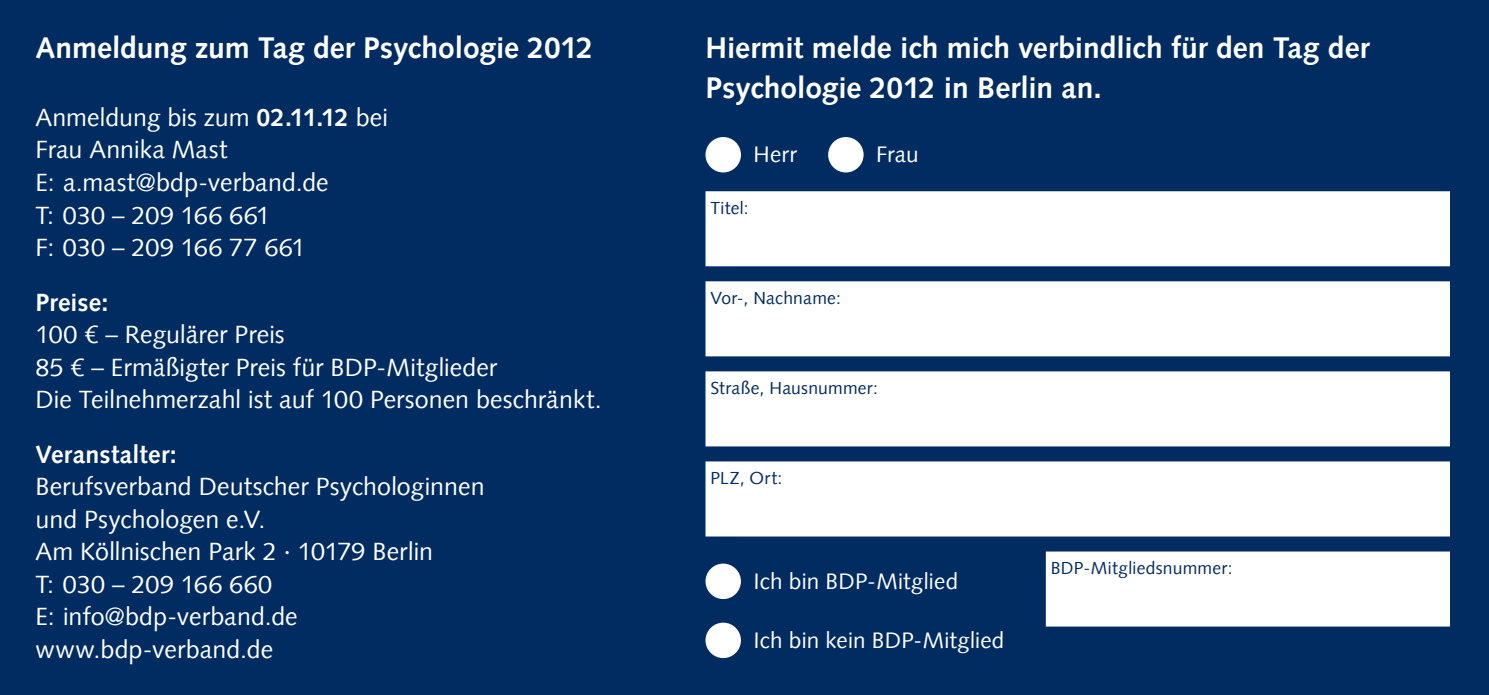
<style>
.page{position:relative;width:1489px;height:695px;background:#fff}
.page>*{position:absolute;margin:0;border:0;box-sizing:border-box;transform-origin:0 0}
.t1{font:700 30px/40px "Syntax LT";color:#fff}
.t2{font:25px/32.5px "Syntax LT";color:#fff}
.t3{font:700 25px "Syntax LT";letter-spacing:.01em;color:#fff}
.t4{font:22.5px "Syntax LT";letter-spacing:.01em;color:#fff}
.t5{font:17.5px "Syntax LT";letter-spacing:.015em;color:#002c62}
.s1{font-weight:700}
</style>
<div class="page">
<div style="left:0;top:0;width:1488px;height:694px;background:#002c62"></div>
<div style="left:705px;top:191px;width:744px;height:75px;background:#fff"></div>
<div style="left:705px;top:281px;width:744px;height:75px;background:#fff"></div>
<div style="left:705px;top:371px;width:744px;height:75px;background:#fff"></div>
<div style="left:705px;top:461px;width:744px;height:75px;background:#fff"></div>
<div style="left:1045px;top:551px;width:404px;height:75px;background:#fff"></div>
<div style="left:705px;top:137px;width:36px;height:35px;background:#fff;border-radius:50%"></div>
<div style="left:828px;top:137px;width:35px;height:35px;background:#fff;border-radius:50%"></div>
<div style="left:705px;top:563px;width:36px;height:36px;background:#fff;border-radius:50%"></div>
<div style="left:705px;top:622px;width:36px;height:36px;background:#fff;border-radius:50%"></div>
<p class="t1" style="left:35px;top:28px;width:559px">Anmeldung zum Tag der Psychologie 2012</p>
<p class="t2" style="left:35px;top:101px;width:354px">Anmeldung bis zum <span class="s1">02.11.12</span> bei<br>Frau Annika Mast<br>E: a.mast@bdp-verband.de<br>T: 030 – 209 166 661<br>F: 030 – 209 166 77 661</p>
<p class="t3" style="left:35px;top:287px;width:74px">Preise:</p>
<p class="t2" style="left:35px;top:318px;width:567px">100 € – Regulärer Preis<br>85 € – Ermäßigter Preis für BDP-Mitglieder<br>Die Teilnehmerzahl ist auf 100 Personen beschränkt.</p>
<p class="t3" style="left:35px;top:439px;width:143px">Veranstalter:</p>
<p class="t2" style="left:35px;top:470px;width:450px">Berufsverband Deutscher Psychologinnen und Psychologen e.V.<br>Am Köllnischen Park 2 · 10179 Berlin<br>T: 030 – 209 166 660<br>E: info@bdp-verband.de www.bdp-verband.de</p>
<p class="t1" style="left:705px;top:28px;width:665px">Hiermit melde ich mich verbindlich für den Tag der<br>Psychologie 2012 in Berlin an.</p>
<p class="t4" style="left:753px;top:141px;width:45px">Herr</p>
<p class="t4" style="left:876px;top:141px;width:44px">Frau</p>
<p class="t5" style="left:710px;top:197px;width:40px">Titel:</p>
<p class="t5" style="left:710px;top:287px;width:132px">Vor-, Nachname:</p>
<p class="t5" style="left:710px;top:377px;width:169px">Straße, Hausnummer:</p>
<p class="t5" style="left:710px;top:467px;width:74px">PLZ, Ort:</p>
<p class="t4" style="left:753px;top:568px;width:206px">Ich bin BDP-Mitglied</p>
<p class="t4" style="left:753px;top:627px;width:252px">Ich bin kein BDP-Mitglied</p>
<p class="t5" style="left:1050px;top:557px;width:183px">BDP-Mitgliedsnummer:</p>
</div>
